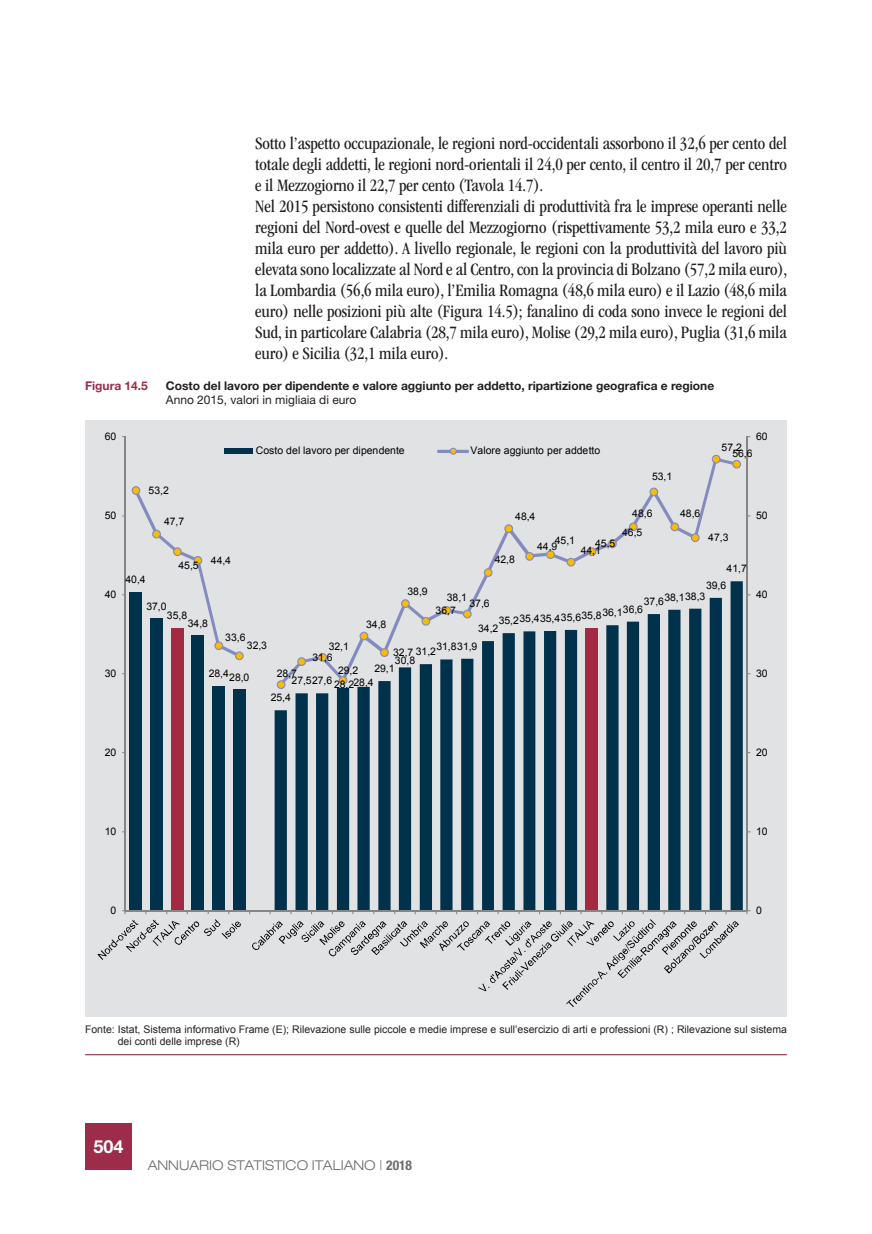
<style>
.page{position:relative;width:872px;height:1234px;background:#fff}
.page>*{position:absolute;margin:0;border:0;box-sizing:border-box;transform-origin:0 0}
.t1{font:condensed 18px/21px "ITC Garamond Std";letter-spacing:-.005em;color:#231f20}
.t2{font:700 18px "Helvetica Neue LT Std";color:#fff}
.t3{font:300 expanded 13.5px "Helvetica Neue LT Std";color:#6c6d70}
.t4{font:700 12px "Helvetica Neue LT Std";color:#231f20}
.t5{font:12px "Helvetica Neue LT Std";color:#231f20}
.t6{font:700 12px "Helvetica Neue LT Std";color:#9c2c49}
.t7{font:10.5px "Arial";letter-spacing:-.005em;color:#000}
.t8{font:10.5px/12px "Arial";color:#231f20}
.s1{font-weight:700;font-stretch:condensed}
</style>
<div class="page">
<div style="left:85px;top:1123px;width:47px;height:46px;background:#9c2c49"></div>
<div style="left:85px;top:420px;width:702px;height:595px;background:#e1e2e4"></div>
<div style="left:129px;top:592px;width:13px;height:318px;background:#00324b"></div>
<div style="left:150px;top:618px;width:13px;height:292px;background:#00324b"></div>
<div style="left:171px;top:628px;width:12px;height:282px;background:#a22a43"></div>
<div style="left:192px;top:635px;width:12px;height:275px;background:#00324b"></div>
<div style="left:212px;top:686px;width:12px;height:224px;background:#00324b"></div>
<div style="left:233px;top:689px;width:12px;height:221px;background:#00324b"></div>
<svg style="left:275px;top:581px;width:468px;height:329px"></svg>
<hr style="left:746px;top:436px;width:1px;height:474px;background:#868686">
<hr style="left:125px;top:436px;width:1px;height:474px;background:#868686">
<hr style="left:125px;top:910px;width:621px;height:1px;background:#868686">
<svg style="left:134px;top:457px;width:604px;height:229px"></svg>
<svg style="left:132px;top:486px;width:8px;height:8px"></svg>
<svg style="left:152px;top:529px;width:9px;height:9px"></svg>
<svg style="left:173px;top:547px;width:9px;height:9px"></svg>
<svg style="left:194px;top:556px;width:8px;height:8px"></svg>
<svg style="left:214px;top:641px;width:9px;height:9px"></svg>
<svg style="left:235px;top:651px;width:9px;height:9px"></svg>
<svg style="left:277px;top:680px;width:8px;height:8px"></svg>
<svg style="left:297px;top:657px;width:9px;height:8px"></svg>
<svg style="left:318px;top:652px;width:9px;height:9px"></svg>
<svg style="left:339px;top:676px;width:8px;height:8px"></svg>
<svg style="left:359px;top:631px;width:9px;height:9px"></svg>
<svg style="left:380px;top:648px;width:9px;height:8px"></svg>
<svg style="left:401px;top:599px;width:9px;height:8px"></svg>
<svg style="left:421px;top:616px;width:9px;height:9px"></svg>
<svg style="left:442px;top:606px;width:9px;height:8px"></svg>
<svg style="left:463px;top:609px;width:8px;height:9px"></svg>
<svg style="left:484px;top:568px;width:8px;height:9px"></svg>
<svg style="left:504px;top:524px;width:9px;height:9px"></svg>
<svg style="left:525px;top:552px;width:9px;height:8px"></svg>
<svg style="left:546px;top:550px;width:9px;height:9px"></svg>
<svg style="left:566px;top:557px;width:9px;height:9px"></svg>
<svg style="left:587px;top:547px;width:9px;height:9px"></svg>
<svg style="left:608px;top:539px;width:9px;height:9px"></svg>
<svg style="left:629px;top:522px;width:8px;height:9px"></svg>
<svg style="left:649px;top:487px;width:9px;height:9px"></svg>
<svg style="left:670px;top:522px;width:9px;height:9px"></svg>
<svg style="left:691px;top:533px;width:8px;height:9px"></svg>
<svg style="left:712px;top:454px;width:8px;height:9px"></svg>
<svg style="left:732px;top:460px;width:9px;height:8px"></svg>
<svg style="left:97px;top:919px;width:144px;height:40px"></svg>
<svg style="left:252px;top:919px;width:487px;height:87px"></svg>
<div style="left:224px;top:448px;width:29px;height:6px;background:#00324b"></div>
<svg style="left:437px;top:449px;width:32px;height:4px"></svg>
<svg style="left:449px;top:447px;width:8px;height:7px"></svg>
<hr style="left:85px;top:1053px;width:702px;height:1px;background:#9c2c49">
<p class="t1" style="left:255px;top:132px;width:533px">Sotto l’aspetto occupazionale, le regioni nord-occidentali assorbono il 32,6 per cento del totale degli addetti, le regioni nord-orientali il 24,0 per cento, il centro il 20,7 per centro e il Mezzogiorno il 22,7 per cento (Tavola 14.7).<br>Nel 2015 persistono consistenti differenziali di produttività fra le imprese operanti nelle regioni del Nord-ovest e quelle del Mezzogiorno (rispettivamente 53,2 mila euro e 33,2 mila euro per addetto). A livello regionale, le regioni con la produttività del lavoro più elevata sono localizzate al Nord e al Centro, con la provincia di Bolzano (57,2 mila euro), la Lombardia (56,6 mila euro), l’Emilia Romagna (48,6 mila euro) e il Lazio (48,6 mila euro) nelle posizioni più alte (Figura 14.5); fanalino di coda sono invece le regioni del Sud, in particolare Calabria (28,7 mila euro), Molise (29,2 mila euro), Puglia (31,6 mila euro) e Sicilia (32,1 mila euro).</p>
<p class="t6" style="left:85px;top:378px;width:64px">Figura 14.5</p>
<p class="t4" style="left:166px;top:378px;width:550px">Costo del lavoro per dipendente e valore aggiunto per addetto, ripartizione geografica e regione</p>
<p class="t5" style="left:166px;top:392px;width:192px">Anno 2015, valori in migliaia di euro</p>
<p class="t7" style="left:105px;top:429px;width:13px">60</p>
<p class="t7" style="left:256px;top:444px;width:150px">Costo del lavoro per dipendente</p>
<p class="t7" style="left:470px;top:444px;width:131px">Valore aggiunto per addetto</p>
<p class="t7" style="left:652px;top:469px;width:22px">53,1</p>
<p class="t7" style="left:756px;top:429px;width:13px">60</p>
<p class="t7" style="left:721px;top:440px;width:22px">57,2</p>
<p class="t7" style="left:732px;top:446px;width:22px">56,6</p>
<p class="t7" style="left:105px;top:508px;width:13px">50</p>
<p class="t7" style="left:105px;top:587px;width:13px">40</p>
<p class="t7" style="left:105px;top:666px;width:13px">30</p>
<p class="t7" style="left:149px;top:483px;width:22px">53,2</p>
<p class="t7" style="left:164px;top:514px;width:22px">47,7</p>
<p class="t7" style="left:178px;top:555px;width:54px">45,5 44,4</p>
<p class="t7" style="left:125px;top:572px;width:22px">40,4</p>
<p class="t7" style="left:146px;top:599px;width:22px">37,0</p>
<p class="t7" style="left:167px;top:608px;width:22px">35,8</p>
<p class="t7" style="left:188px;top:616px;width:22px">34,8</p>
<p class="t7" style="left:225px;top:630px;width:22px">33,6</p>
<p class="t7" style="left:247px;top:638px;width:22px">32,3</p>
<p class="t7" style="left:209px;top:668px;width:42px">28,428,0</p>
<p class="t7" style="left:366px;top:617px;width:22px">34,8</p>
<p class="t7" style="left:407px;top:584px;width:22px">38,9</p>
<p class="t7" style="left:515px;top:509px;width:22px">48,4</p>
<p class="t7" style="left:632px;top:506px;width:22px">48,6</p>
<p class="t7" style="left:495px;top:552px;width:22px">42,8</p>
<p class="t7" style="left:622px;top:525px;width:22px">46,5</p>
<p class="t7" style="left:555px;top:533px;width:22px">45,1</p>
<p class="t7" style="left:595px;top:536px;width:22px">45,5</p>
<p class="t7" style="left:537px;top:539px;width:22px">44,9</p>
<p class="t7" style="left:581px;top:543px;width:22px">44,1</p>
<p class="t7" style="left:680px;top:506px;width:22px">48,6</p>
<p class="t7" style="left:708px;top:530px;width:22px">47,3</p>
<p class="t7" style="left:726px;top:561px;width:22px">41,7</p>
<p class="t7" style="left:706px;top:578px;width:22px">39,6</p>
<p class="t7" style="left:644px;top:590px;width:63px">37,638,138,3</p>
<p class="t7" style="left:447px;top:590px;width:22px">38,1</p>
<p class="t7" style="left:469px;top:595px;width:22px">37,6</p>
<p class="t7" style="left:498px;top:610px;width:146px">35,235,435,435,635,836,136,6</p>
<p class="t7" style="left:435px;top:603px;width:22px">36,7</p>
<p class="t7" style="left:478px;top:621px;width:22px">34,2</p>
<p class="t7" style="left:416px;top:639px;width:63px">31,231,831,9</p>
<p class="t7" style="left:329px;top:639px;width:22px">32,1</p>
<p class="t7" style="left:338px;top:663px;width:22px">29,2</p>
<p class="t7" style="left:393px;top:645px;width:22px">32,7</p>
<p class="t7" style="left:312px;top:650px;width:22px">31,6</p>
<p class="t7" style="left:395px;top:653px;width:22px">30,8</p>
<p class="t7" style="left:374px;top:661px;width:22px">29,1</p>
<p class="t7" style="left:277px;top:666px;width:22px">28,7</p>
<p class="t7" style="left:291px;top:674px;width:84px">27,527,6 28,228,4</p>
<p class="t7" style="left:756px;top:508px;width:13px">50</p>
<p class="t7" style="left:756px;top:587px;width:13px">40</p>
<p class="t7" style="left:756px;top:666px;width:13px">30</p>
<p class="t7" style="left:271px;top:690px;width:22px">25,4</p>
<p class="t7" style="left:105px;top:745px;width:13px">20</p>
<p class="t7" style="left:756px;top:745px;width:13px">20</p>
<p class="t7" style="left:105px;top:824px;width:13px">10</p>
<p class="t7" style="left:110px;top:903px;width:7px">0</p>
<p class="t7" style="left:756px;top:824px;width:13px">10</p>
<p class="t7" style="left:756px;top:903px;width:7px">0</p>
<p class="t8" style="left:118px;top:1023px;width:670px;text-indent:-33px">Fonte: Istat, Sistema informativo Frame (E); Rilevazione sulle piccole e medie imprese e sull’esercizio di arti e professioni (R) ; Rilevazione sul sistema dei conti delle imprese (R)</p>
<p class="t2" style="left:93px;top:1135px;width:32px">504</p>
<p class="t3" style="left:148px;top:1157px;width:266px">ANNUARIO STATISTICO ITALIANO | <span class="s1">2018</span></p>
</div>
